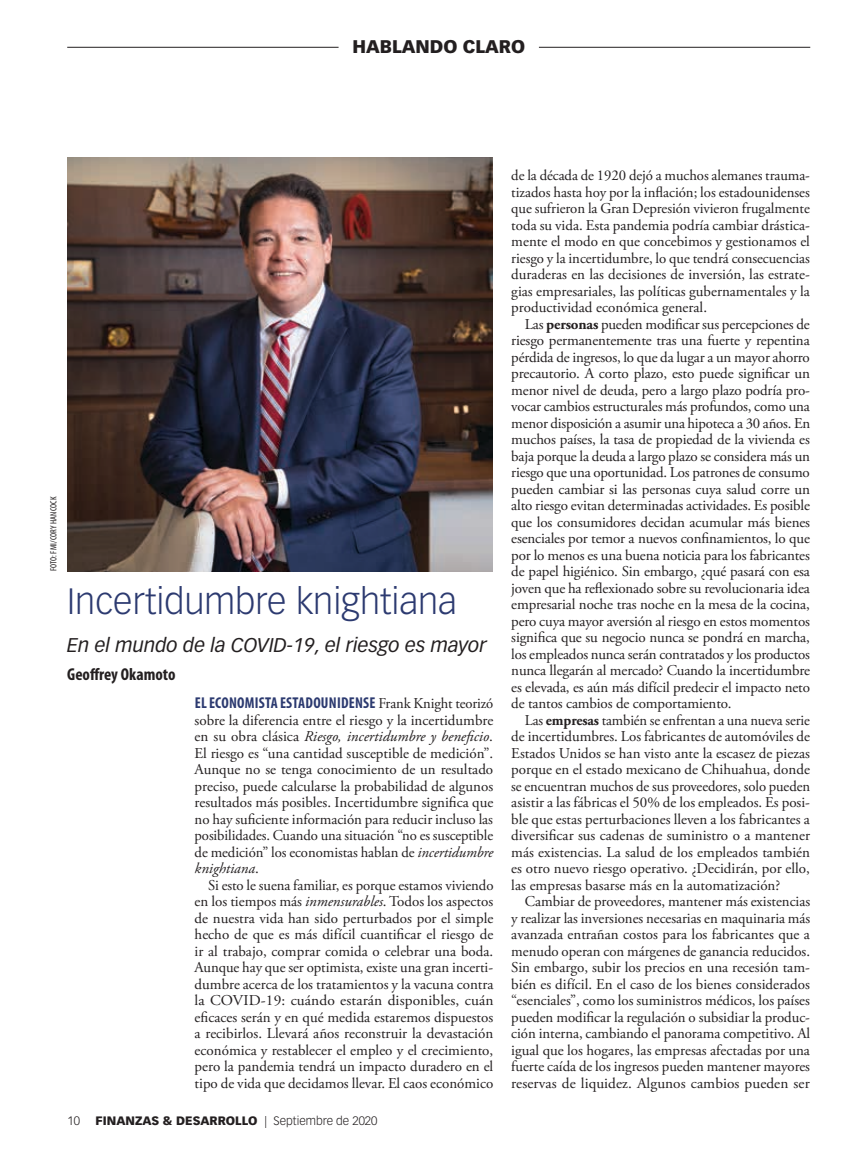
<style>
.page{position:relative;width:864px;height:1161px;background:#fff}
.page>*{position:absolute;margin:0;border:0;box-sizing:border-box;transform-origin:0 0}
.t1{font:300 36px "Vectora LT Std";color:#2c3a70}
.t2{font:italic 19.5px "Vectora LT Std";color:#231f20}
.t3{font:900 18px "Vectora LT Std";color:#231f20}
.t4{font:700 condensed 17.25px "Myriad Pro";color:#231f20}
.t5{font:700 condensed 15.75px "Myriad Pro";letter-spacing:.015em;color:#2c3a70}
.t6{font:15px/16.5px "Adobe Garamond Pro";color:#231f20;text-align:justify}
.t7{font:900 12px "Vectora LT Std";color:#231f20}
.t8{font:300 12px "Vectora LT Std";color:#231f20}
.t9{font:condensed 9px "Myriad Pro";letter-spacing:.02em;color:#231f20}
.s1{font-family:"Adobe Garamond Pro";font-weight:400;font-stretch:normal;font-size:15px;color:#231f20}
.s2{font-style:italic}
.s3{font-weight:300}
.s4{font-weight:700}
</style>
<div class="page">
<hr style="left:67px;top:47px;width:272px;height:1px;background:#231f20">
<hr style="left:539px;top:47px;width:271px;height:1px;background:#231f20">
<img style="left:68px;top:158px;width:424px;height:414px">
<p class="t3" style="left:352px;top:36px;width:174px">HABLANDO CLARO</p>
<p class="t9" style="left:49px;top:571px;width:76px;rotate:-90deg">FOTO: FMI/CORY HANCOCK</p>
<h1 class="t1" style="left:67px;top:581px;width:391px">Incertidumbre knightiana</h1>
<h2 class="t2" style="left:67px;top:634px;width:421px">En el mundo de la COVID-19, el riesgo es mayor</h2>
<p class="t4" style="left:67px;top:664px;width:110px">Geoffrey Okamoto</p>
<p class="t5" style="left:195px;top:694px;width:300px">EL ECONOMISTA ESTADOUNIDENSE <span class="s1">Frank Knight teorizó</span></p>
<p class="t6" style="left:195px;top:712px;width:300px">sobre la diferencia entre el riesgo y la incertidumbre en su obra clásica <span class="s2">Riesgo, incertidumbre y beneficio</span>.<br>El riesgo es “una cantidad susceptible de medición”.<br>Aunque no se tenga conocimiento de un resultado preciso, puede calcularse la probabilidad de algunos resultados más posibles. Incertidumbre significa que no hay suficiente información para reducir incluso las posibilidades. Cuando una situación “no es susceptible de medición” los economistas hablan de <span class="s2">incertidumbre knightiana</span>.</p>
<p class="t6" style="left:195px;top:877px;width:300px;text-indent:14px">Si esto le suena familiar, es porque estamos viviendo en los tiempos más <span class="s2">inmensurables</span>. Todos los aspectos de nuestra vida han sido perturbados por el simple hecho de que es más difícil cuantificar el riesgo de ir al trabajo, comprar comida o celebrar una boda.<br>Aunque hay que ser optimista, existe una gran incerti&shy;dumbre acerca de los tratamientos y la vacuna contra la COVID-19: cuándo estarán disponibles, cuán eficaces serán y en qué medida estaremos dispuestos a recibirlos. Llevará años reconstruir la devastación económica y restablecer el empleo y el crecimiento, pero la pandemia tendrá un impacto duradero en el tipo de vida que decidamos llevar. El caos económico</p>
<p class="t8" style="left:68px;top:1114px;width:14px">10</p>
<p class="t7" style="left:96px;top:1113px;width:283px">FINANZAS &amp; DESARROLLO <span class="s3">| Septiembre de 2020</span></p>
<p class="t6" style="left:511px;top:168px;width:300px">de la década de 1920 dejó a muchos alemanes trauma&shy;tizados hasta hoy por la inflación; los estadounidenses que sufrieron la Gran Depresión vivieron frugalmente toda su vida. Esta pandemia podría cambiar drástica&shy;mente el modo en que concebimos y gestionamos el riesgo y la incertidumbre, lo que tendrá consecuencias duraderas en las decisiones de inversión, las estrate&shy;gias empresariales, las políticas gubernamentales y la productividad económica general.</p>
<p class="t6" style="left:511px;top:316px;width:300px;text-indent:14px">Las <span class="s4">personas</span> pueden modificar sus percepciones de riesgo permanentemente tras una fuerte y repentina pérdida de ingresos, lo que da lugar a un mayor ahorro precautorio. A corto plazo, esto puede significar un menor nivel de deuda, pero a largo plazo podría pro&shy;vocar cambios estructurales más profundos, como una menor disposición a asumir una hipoteca a 30 años. En muchos países, la tasa de propiedad de la vivienda es baja porque la deuda a largo plazo se considera más un riesgo que una oportunidad. Los patrones de consumo pueden cambiar si las personas cuya salud corre un alto riesgo evitan determinadas actividades. Es posible que los consumidores decidan acumular más bienes esenciales por temor a nuevos confinamientos, lo que por lo menos es una buena noticia para los fabricantes de papel higiénico. Sin embargo, ¿qué pasará con esa joven que ha reflexionado sobre su revolucionaria idea empresarial noche tras noche en la mesa de la cocina, pero cuya mayor aversión al riesgo en estos momentos significa que su negocio nunca se pondrá en marcha, los empleados nunca serán contratados y los productos nunca llegarán al mercado? Cuando la incertidumbre es elevada, es aún más difícil predecir el impacto neto de tantos cambios de comportamiento.</p>
<p class="t6" style="left:511px;top:712px;width:300px;text-indent:14px">Las <span class="s4">empresas</span> también se enfrentan a una nueva serie de incertidumbres. Los fabricantes de automóviles de Estados Unidos se han visto ante la escasez de piezas porque en el estado mexicano de Chihuahua, donde se encuentran muchos de sus proveedores, solo pueden asistir a las fábricas el 50% de los empleados. Es posi&shy;ble que estas perturbaciones lleven a los fabricantes a diversificar sus cadenas de suministro o a mantener más existencias. La salud de los empleados también es otro nuevo riesgo operativo. ¿Decidirán, por ello, las empresas basarse más en la automatización?</p>
<p class="t6" style="left:511px;top:894px;width:300px;text-indent:14px">Cambiar de proveedores, mantener más existencias y realizar las inversiones necesarias en maquinaria más avanzada entrañan costos para los fabricantes que a menudo operan con márgenes de ganancia reducidos.<br>Sin embargo, subir los precios en una recesión tam&shy;bién es difícil. En el caso de los bienes considerados “esenciales”, como los suministros médicos, los países pueden modificar la regulación o subsidiar la produc&shy;ción interna, cambiando el panorama competitivo. Al igual que los hogares, las empresas afectadas por una fuerte caída de los ingresos pueden mantener mayores reservas de liquidez. Algunos cambios pueden ser</p>
</div>
